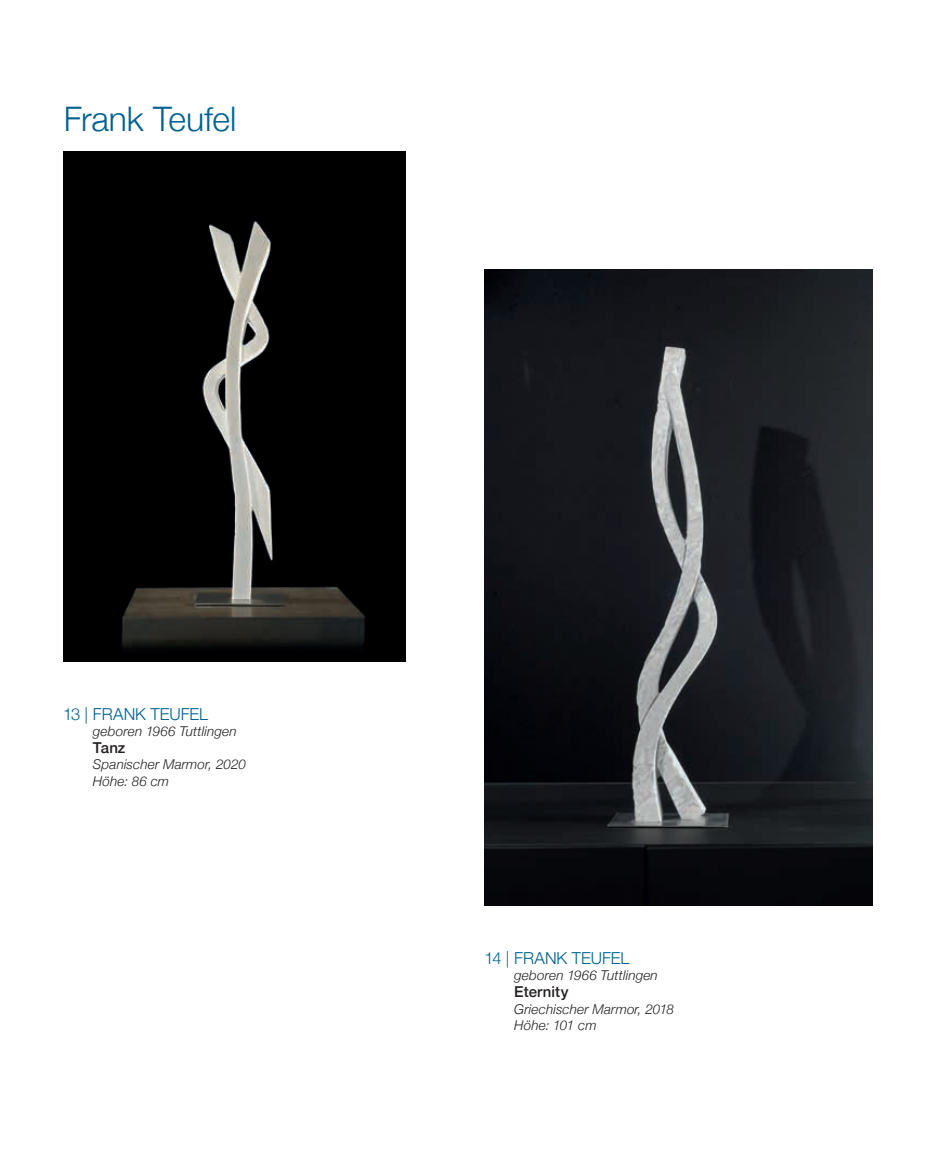
<style>
.page{position:relative;width:936px;height:1149px;background:#fff}
.page>*{position:absolute;margin:0;border:0;box-sizing:border-box;transform-origin:0 0}
.t1{font:300 33.75px "Helvetica Neue";letter-spacing:-.005em;color:#006191}
.t2{font:300 16.5px "Helvetica Neue";color:#006191}
.t3{font:500 15px "Helvetica Neue";letter-spacing:.005em;color:#231f20}
.t4{font:italic 300 13.5px/16.2px "Helvetica Neue";letter-spacing:.01em;color:#231f20}
</style>
<div class="page">
<img style="left:64px;top:151px;width:341px;height:510px">
<img style="left:484px;top:270px;width:388px;height:635px">
<h1 class="t1" style="left:64px;top:91px;width:174px">Frank Teufel</h1>
<p class="t2" style="left:63px;top:700px;width:146px">13 | FRANK TEUFEL</p>
<p class="t4" style="left:93px;top:721px;width:145px">geboren 1966 Tuttlingen</p>
<p class="t3" style="left:93px;top:735px;width:34px">Tanz</p>
<p class="t4" style="left:93px;top:755px;width:154px">Spanischer Marmor, 2020<br>Höhe: 86 cm</p>
<p class="t2" style="left:484px;top:944px;width:146px">14 | FRANK TEUFEL</p>
<p class="t4" style="left:514px;top:966px;width:145px">geboren 1966 Tuttlingen</p>
<p class="t3" style="left:514px;top:979px;width:56px">Eternity</p>
<p class="t4" style="left:514px;top:999px;width:161px">Griechischer Marmor, 2018<br>Höhe: 101 cm</p>
</div>
